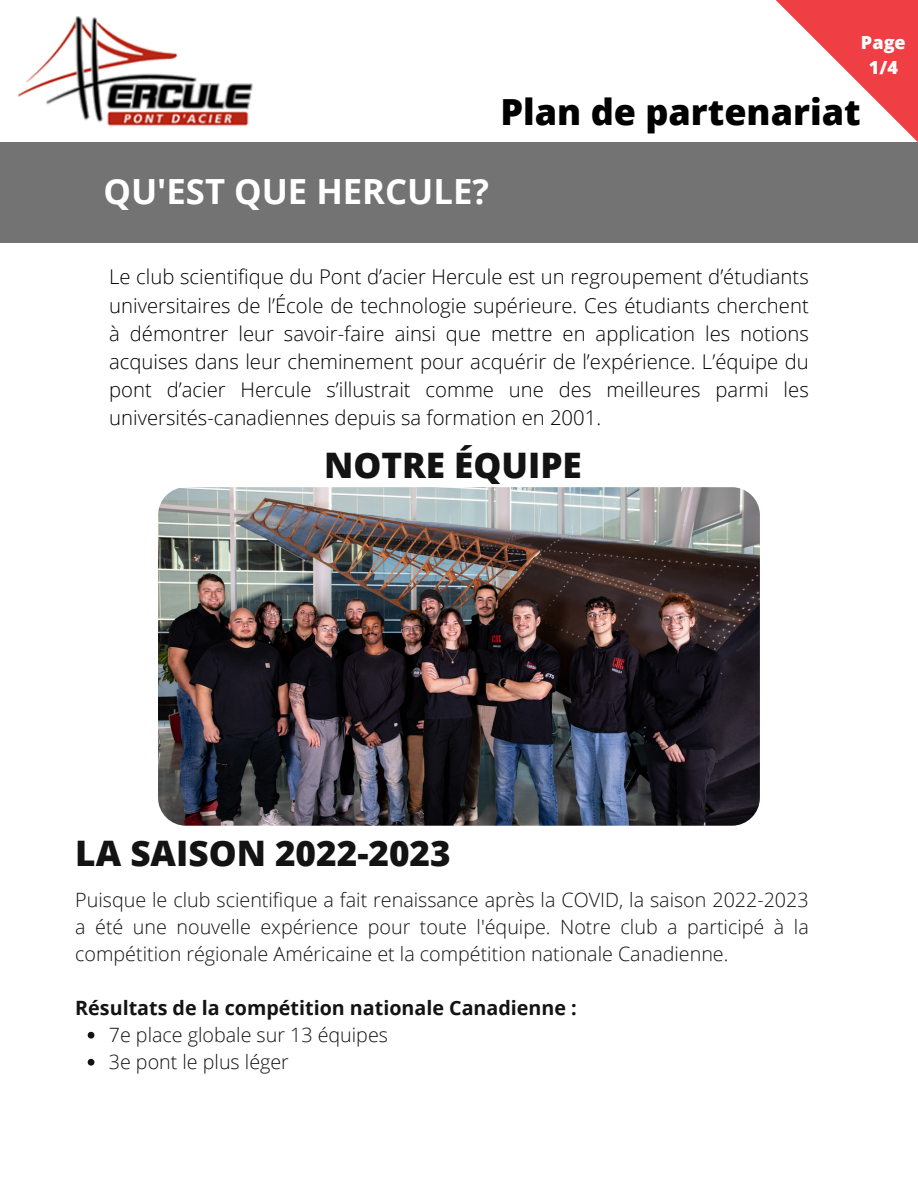
<style>
.page{position:relative;width:918px;height:1188px;background:#fff}
.page>*{position:absolute;margin:0;border:0;box-sizing:border-box;transform-origin:0 0}
.t1{font:800 36px "Open Sans";color:#000}
.t2{font:800 35.1px "Open Sans";color:#141314}
.t3{font:700 34.65px "Open Sans";color:#fff}
.t4{font:300 20.25px/28.2px "Open Sans";color:#000;text-align:justify}
.t5{font:300 19.65px/27px "Open Sans";color:#141314;text-align:justify}
.t6{font:700 19.65px "Open Sans";color:#141314}
.t7{font:800 18.15px "Open Sans";color:#fff}
</style>
<div class="page">
<div style="left:0;top:142px;width:918px;height:101px;background:#737373"></div>
<img style="left:18px;top:16px;width:235px;height:111px">
<svg style="left:776px;top:0;width:142px;height:142px"></svg>
<img style="left:158px;top:487px;width:602px;height:339px;border-radius:28px">
<svg style="left:88px;top:1032px;width:6px;height:7px"></svg>
<svg style="left:88px;top:1059px;width:6px;height:7px"></svg>
<h4 class="t7" style="left:861px;top:30px;width:46px">Page</h4>
<h3 class="t7" style="left:869px;top:54px;width:31px">1/4</h3>
<p class="t1" style="left:501px;top:87px;width:362px">Plan de partenariat</p>
<h3 class="t3" style="left:103px;top:167px;width:387px">QU'EST QUE HERCULE?</h3>
<p class="t4" style="left:109px;top:263px;width:701px">Le club scientifique du Pont d’acier Hercule est un regroupement d’étudiants universitaires de l’École de technologie supérieure. Ces étudiants cherchent à démontrer leur savoir-faire ainsi que mettre en application les notions acquises dans leur cheminement pour acquérir de l’expérience. L’équipe du pont d’acier Hercule s’illustrait comme une des meilleures parmi les universités-canadiennes depuis sa formation en 2001.</p>
<h1 class="t2" style="left:324px;top:441px;width:259px">NOTRE ÉQUIPE</h1>
<p class="t2" style="left:75px;top:829px;width:377px">LA SAISON 2022-2023</p>
<h2 class="t5" style="left:75px;top:886px;width:735px">Puisque le club scientifique a fait renaissance après la COVID, la saison 2022-2023 a été une nouvelle expérience pour toute l'équipe. Notre club a participé à la compétition régionale Américaine et la compétition nationale Canadienne.</h2>
<h4 class="t6" style="left:75px;top:994px;width:503px">Résultats de la compétition nationale Canadienne :</h4>
<h1 class="t5" style="left:109px;top:1021px;width:281px">7e place globale sur 13 équipes</h1>
<p class="t5" style="left:109px;top:1048px;width:182px">3e pont le plus léger</p>
</div>
